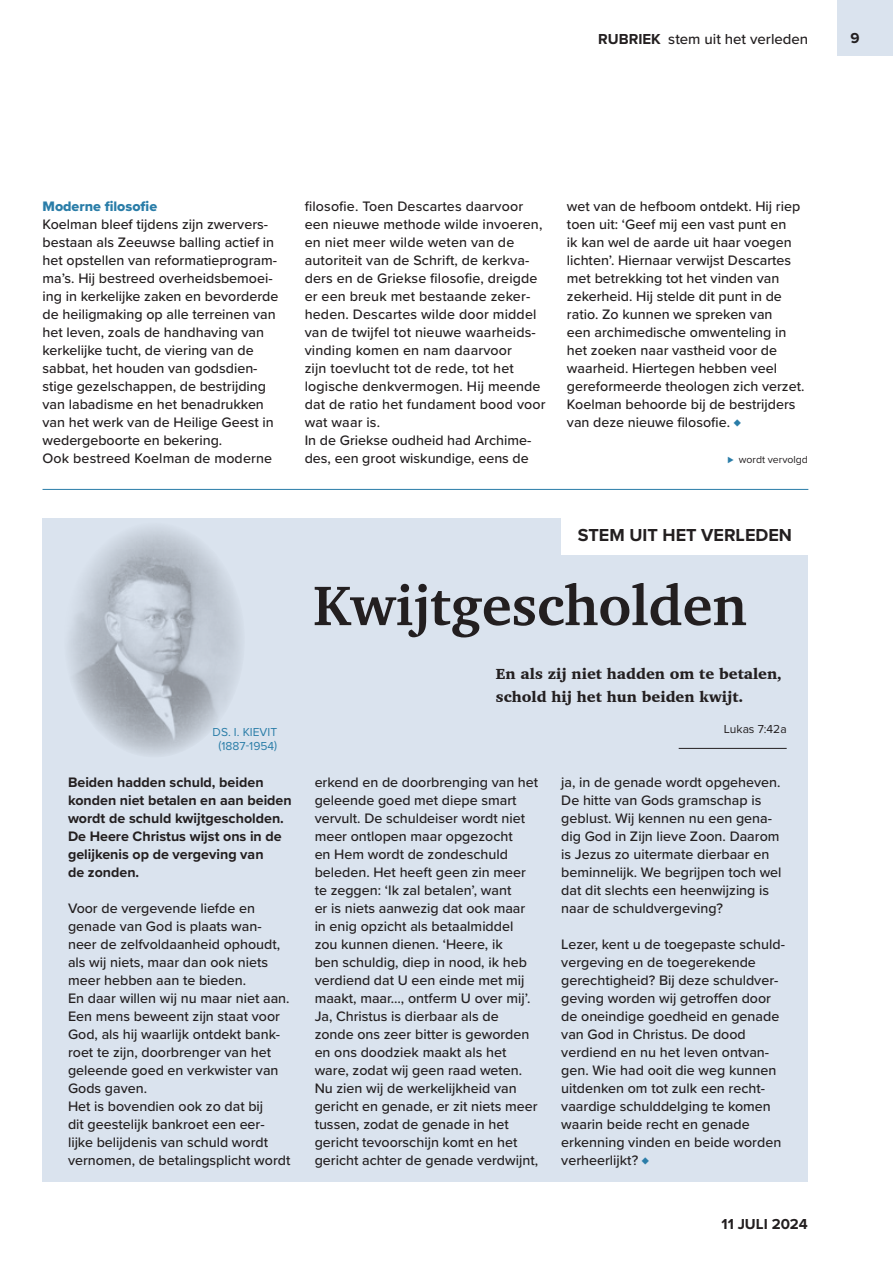
<style>
.page{position:relative;width:893px;height:1263px;background:#fff}
.page>*{position:absolute;margin:0;border:0;box-sizing:border-box;transform-origin:0 0}
.t1{font:700 57px "Charter";color:#231f20}
.t2{font:700 18px "Proxima Nova";color:#231f20}
.t3{font:900 15px/22.5px "Charter";color:#231f20}
.t4{font:500 15px "Proxima Nova";color:#231f20}
.t5{font:700 15px "Proxima Nova";color:#231f20}
.t6{font:500 14.25px/18px "Proxima Nova";color:#231f20}
.t7{font:700 14.25px/18px "Proxima Nova";color:#231f20}
.t8{font:14.25px "Proxima Nova Extrabld";color:#2a7da8}
.t9{font:12px/14.4px "Proxima Nova";color:#2a7da8;text-align:center}
.t10{font:12px "Proxima Nova";color:#231f20}
.t11{font:10.5px "Proxima Nova";color:#231f20}
.s1{font-weight:700}
.s2{color:#2a7da8}
.s3{font-weight:700;color:#2a7da8}
</style>
<div class="page">
<div style="left:43px;top:519px;width:765px;height:663px;background:#dae3ee"></div>
<hr style="left:679px;top:748px;width:108px;height:1px;background:#231f20">
<img style="left:70px;top:528px;width:170px;height:227px">
<hr style="left:43px;top:489px;width:765px;height:1px;background:#2a7da8">
<div style="left:562px;top:519px;width:246px;height:36px;background:#fff"></div>
<div style="left:838px;top:0;width:55px;height:55px;background:#dae3ee"></div>
<p class="t4" style="left:598px;top:28px;width:212px"><span class="s1">RUBRIEK</span> stem uit het verleden</p>
<p class="t5" style="left:850px;top:26px;width:11px">9</p>
<p class="t8" style="left:43px;top:196px;width:116px">Moderne filosofie</p>
<p class="t6" style="left:43px;top:215px;width:237px">Koelman bleef tijdens zijn zwervers&shy;bestaan als Zeeuwse balling actief in het opstellen van reformatieprogram&shy;ma’s. Hij bestreed overheidsbemoei&shy;ing in kerkelijke zaken en bevorderde de heiligmaking op alle terreinen van het leven, zoals de handhaving van kerkelijke tucht, de viering van de sabbat, het houden van godsdien&shy;stige gezelschappen, de bestrijding van labadisme en het benadrukken van het werk van de Heilige Geest in wedergeboorte en bekering.<br>Ook bestreed Koelman de moderne</p>
<p class="t6" style="left:305px;top:197px;width:242px">filosofie. Toen Descartes daarvoor een nieuwe methode wilde invoeren, en niet meer wilde weten van de autoriteit van de Schrift, de kerkva&shy;ders en de Griekse filosofie, dreigde er een breuk met bestaande zeker&shy;heden. Descartes wilde door middel van de twijfel tot nieuwe waarheids&shy;vinding komen en nam daarvoor<br>zijn toevlucht tot de rede, tot het logische denkvermogen. Hij meende dat de ratio het fundament bood voor wat waar is.<br>In de Griekse oudheid had Archime&shy;des, een groot wiskundige, eens de</p>
<p class="t6" style="left:567px;top:197px;width:239px">wet van de hefboom ontdekt. Hij riep toen uit: ‘Geef mij een vast punt en<br>ik kan wel de aarde uit haar voegen lichten’. Hiernaar verwijst Descartes met betrekking tot het vinden van zekerheid. Hij stelde dit punt in de ratio. Zo kunnen we spreken van<br>een archimedische omwenteling in het zoeken naar vastheid voor de waarheid. Hiertegen hebben veel gereformeerde theologen zich verzet.<br>Koelman behoorde bij de bestrijders van deze nieuwe filosofie. <span class="s2">♦</span></p>
<p class="t11" style="left:727px;top:452px;width:82px"><span class="s3">⊲</span> wordt vervolgd</p>
<p class="t9" style="left:213px;top:724px;width:66px">DS. I. KIEVIT (1887-1954)</p>
<p class="t7" style="left:68px;top:773px;width:225px">Beiden hadden schuld, beiden konden niet betalen en aan beiden wordt de schuld kwijtgescholden.<br>De Heere Christus wijst ons in de gelijkenis op de vergeving van<br>de zonden.</p>
<p class="t6" style="left:68px;top:899px;width:224px">Voor de vergevende liefde en genade van God is plaats wan&shy;neer de zelfvoldaanheid ophoudt, als wij niets, maar dan ook niets meer hebben aan te bieden.<br>En daar willen wij nu maar niet aan.<br>Een mens beweent zijn staat voor<br>God, als hij waarlijk ontdekt bank&shy;roet te zijn, doorbrenger van het geleende goed en verkwister van<br>Gods gaven.<br>Het is bovendien ook zo dat bij<br>dit geestelijk bankroet een eer&shy;lijke belijdenis van schuld wordt vernomen, de betalingsplicht wordt</p>
<p class="t2" style="left:578px;top:521px;width:216px">STEM UIT HET VERLEDEN</p>
<h1 class="t1" style="left:313px;top:556px;width:435px">Kwijtgescholden</h1>
<p class="t3" style="left:496px;top:662px;width:288px">En als zij niet hadden om te betalen, schold hij het hun beiden kwijt.</p>
<p class="t10" style="left:724px;top:720px;width:64px">Lukas 7:42a</p>
<p class="t6" style="left:315px;top:773px;width:225px">erkend en de doorbrenging van het geleende goed met diepe smart vervult. De schuldeiser wordt niet meer ontlopen maar opgezocht<br>en Hem wordt de zondeschuld beleden. Het heeft geen zin meer te zeggen: ‘Ik zal betalen’, want<br>er is niets aanwezig dat ook maar in enig opzicht als betaalmiddel zou kunnen dienen. ‘Heere, ik<br>ben schuldig, diep in nood, ik heb verdiend dat U een einde met mij maakt, maar…, ontferm U over mij’.<br>Ja, Christus is dierbaar als de zonde ons zeer bitter is geworden en ons doodziek maakt als het ware, zodat wij geen raad weten.<br>Nu zien wij de werkelijkheid van gericht en genade, er zit niets meer tussen, zodat de genade in het gericht tevoorschijn komt en het gericht achter de genade verdwijnt,</p>
<p class="t6" style="left:561px;top:773px;width:222px">ja, in de genade wordt opgeheven.<br>De hitte van Gods gramschap is geblust. Wij kennen nu een gena&shy;dig God in Zijn lieve Zoon. Daarom is Jezus zo uitermate dierbaar en beminnelijk. We begrijpen toch wel dat dit slechts een heenwijzing is naar de schuldvergeving?</p>
<p class="t6" style="left:561px;top:935px;width:225px">Lezer, kent u de toegepaste schuld&shy;vergeving en de toegerekende gerechtigheid? Bij deze schuldver&shy;geving worden wij getroffen door de oneindige goedheid en genade van God in Christus. De dood verdiend en nu het leven ontvan&shy;gen. Wie had ooit die weg kunnen uitdenken om tot zulk een recht&shy;vaardige schulddelging te komen waarin beide recht en genade erkenning vinden en beide worden verheerlijkt? <span class="s2">♦</span></p>
<p class="t5" style="left:721px;top:1213px;width:88px">11 ju Li 2024</p>
</div>
